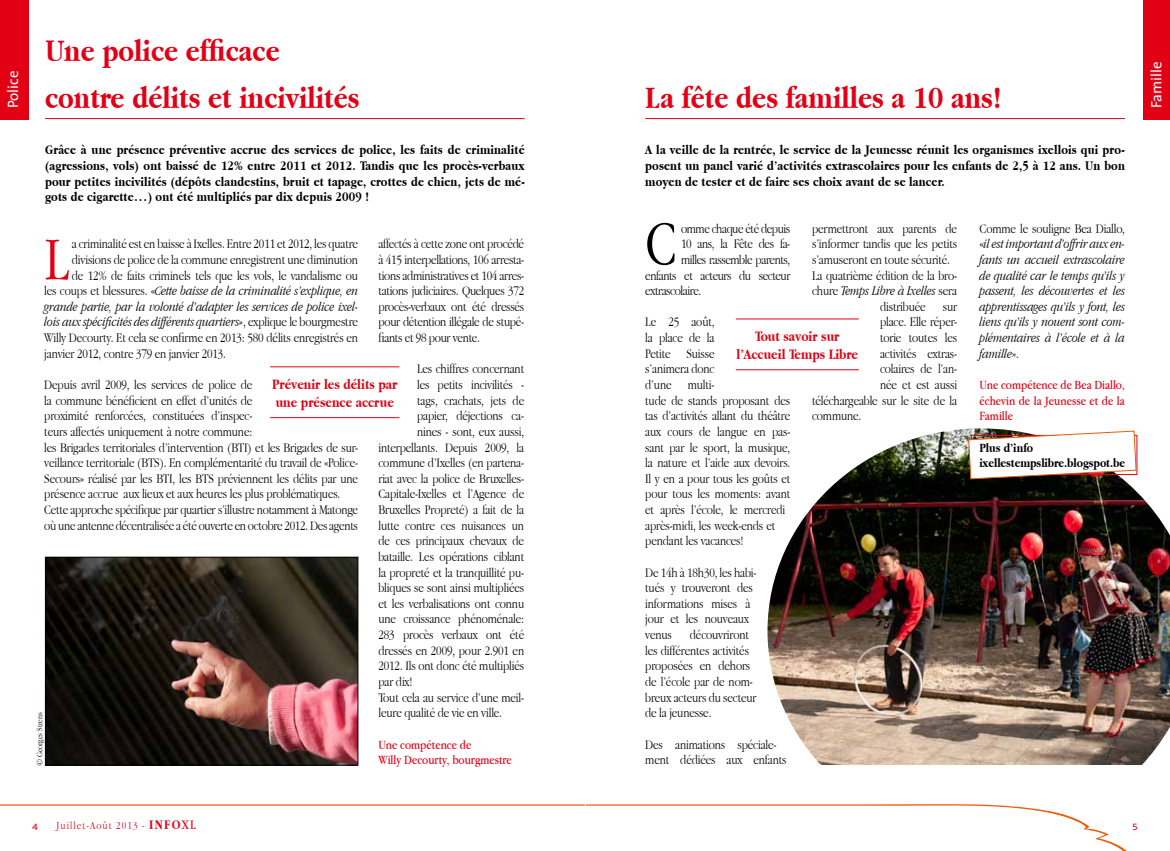
<style>
.page{position:relative;width:1170px;height:851px;background:#fff}
.page>*{position:absolute;margin:0;border:0;box-sizing:border-box;transform-origin:0 0}
.t1{font:300 63.38px "Apple Garamond";color:#e20015}
.t2{font:300 63.38px "Apple Garamond";color:#000}
.t3{font:700 32.5px/46.9px "Apple Garamond";color:#e20015}
.t4{font:700 15px/18px "Apple Garamond";color:#e20015}
.t5{font:15px "The Sans";color:#fff}
.t6{font:300 13.75px/15.6px "Apple Garamond";letter-spacing:-.01em;color:#000}
.t7{font:700 13.75px/15.6px "Apple Garamond";letter-spacing:.01em;color:#000;text-align:justify}
.t8{font:italic 300 13.75px/15.6px "Apple Garamond";letter-spacing:-.01em;color:#000;text-align:justify}
.t9{font:300 13.75px "Apple Garamond";letter-spacing:-.03em;color:#000}
.t10{font:13.12px/15.6px "Apple Garamond";color:#e20015}
.t11{font:700 13.12px/15.6px "Apple Garamond";letter-spacing:-.005em;color:#000}
.t12{font:300 11.25px "Apple Garamond";letter-spacing:.1em;color:#e20015}
.t13{font:11.25px "Perspective Sans";color:#e20015}
.t14{font:300 8.75px "Apple Garamond";color:#000}
.s1{font-style:normal}
.s2{font-weight:700;font-size:13.75px}
.s3{font-weight:400;font-size:13.75px}
</style>
<div class="page">
<svg style="left:0;top:804px;width:1126px;height:46px"></svg>
<img style="left:767px;top:428px;width:402px;height:336px">
<hr style="left:45px;top:118px;width:479px;height:1px;background:#e20015">
<div style="left:0;top:0;width:29px;height:119px;background:#e20015"></div>
<hr style="left:270px;top:366px;width:129px;height:1px;background:#e20015">
<hr style="left:270px;top:417px;width:129px;height:1px;background:#e20015">
<div style="left:1143px;top:0;width:26px;height:119px;background:#e20015"></div>
<img style="left:47px;top:559px;width:309px;height:204px">
<div style="left:45px;top:557px;width:313px;height:208px;border:1px solid #000"></div>
<hr style="left:645px;top:118px;width:479px;height:1px;background:#e20015">
<hr style="left:735px;top:318px;width:123px;height:1px;background:#e20015">
<hr style="left:735px;top:369px;width:123px;height:1px;background:#e20015">
<svg style="left:968px;top:430px;width:168px;height:49px"></svg>
<p class="t5" style="left:0;top:108px;width:39px;rotate:-90deg">Police</p>
<h2 class="t3" style="left:45px;top:27px;width:316px">Une police efficace contre délits et incivilités</h2>
<p class="t7" style="left:45px;top:142px;width:481px">Grâce à une présence préventive accrue des services de police, les faits de criminalité (agressions, vols) ont baissé de 12% entre 2011 et 2012. Tandis que les procès-verbaux pour petites incivilités (dépôts clandestins, bruit et tapage, crottes de chien, jets de mé&shy;gots de cigarette…) ont été multipliés par dix depuis 2009 !</p>
<p class="t6" style="left:378px;top:236px;width:147px;text-align:justify">affectés à cette zone ont procédé à 415 interpellations, 106 arresta&shy;tions administratives et 104 arres&shy;tations judiciaires. Quelques 372 procès-verbaux ont été dressés pour détention illégale de stupé&shy;fiants et 98 pour vente.</p>
<p class="t6" style="left:417px;top:361px;width:109px">Les chiffres concernant</p>
<p class="t6" style="left:417px;top:376px;width:108px">les petits incivilités -</p>
<p class="t6" style="left:417px;top:392px;width:109px">tags, crachats, jets de</p>
<p class="t6" style="left:417px;top:408px;width:109px">papier, déjections ca-</p>
<p class="t6" style="left:417px;top:423px;width:108px">nines - sont, eux aussi,</p>
<p class="t6" style="left:378px;top:439px;width:147px">interpellants. Depuis 2009, la</p>
<p class="t6" style="left:378px;top:454px;width:147px">commune d’Ixelles (en partena-</p>
<p class="t6" style="left:378px;top:470px;width:147px">riat avec la police de Bruxelles-</p>
<p class="t6" style="left:378px;top:486px;width:147px">Capitale-Ixelles et l’Agence de</p>
<p class="t6" style="left:378px;top:501px;width:147px">Bruxelles Propreté) a fait de la</p>
<p class="t6" style="left:378px;top:517px;width:147px">lutte contre ces nuisances un</p>
<p class="t6" style="left:378px;top:532px;width:147px">de ces principaux chevaux de</p>
<p class="t6" style="left:378px;top:548px;width:147px">bataille. Les opérations ciblant</p>
<p class="t6" style="left:378px;top:564px;width:147px">la propreté et la tranquillité pu-</p>
<p class="t6" style="left:378px;top:579px;width:147px">bliques se sont ainsi multipliées</p>
<p class="t6" style="left:378px;top:595px;width:147px">et les verbalisations ont connu</p>
<p class="t6" style="left:378px;top:611px;width:147px">une croissance phénoménale:</p>
<p class="t6" style="left:378px;top:626px;width:147px">283 procès verbaux ont été</p>
<p class="t6" style="left:378px;top:642px;width:147px">dressés en 2009, pour 2.901 en</p>
<p class="t6" style="left:378px;top:657px;width:147px">2012. Ils ont donc été multipliés</p>
<p class="t6" style="left:378px;top:673px;width:36px">par dix!</p>
<p class="t6" style="left:378px;top:689px;width:147px">Tout cela au service d’une meil-</p>
<p class="t6" style="left:378px;top:704px;width:125px">leure qualité de vie en ville.</p>
<p class="t10" style="left:378px;top:736px;width:135px">Une compétence de<br>Willy Decourty, bourgmestre</p>
<h1 class="t1" style="left:44px;top:222px;width:26px">L</h1>
<p class="t6" style="left:72px;top:236px;width:288px">a criminalité est en baisse à Ixelles. Entre 2011 et 2012, les quatre</p>
<p class="t6" style="left:72px;top:251px;width:288px">divisions de police de la commune enregistrent une diminution</p>
<p class="t6" style="left:72px;top:267px;width:288px">de 12% de faits criminels tels que les vols, le vandalisme ou</p>
<p class="t8" style="left:44px;top:283px;width:315px"><span class="s1">les coups et blessures. «</span>Cette baisse de la criminalité s’explique, en</p>
<p class="t8" style="left:44px;top:298px;width:315px">grande partie, par la volonté d’adapter les services de police ixel-</p>
<p class="t8" style="left:44px;top:314px;width:315px">lois aux spécificités des différents quartiers»<span class="s1">, explique le bourgmestre</span></p>
<p class="t6" style="left:44px;top:329px;width:315px">Willy Decourty. Et cela se confirme en 2013: 580 délits enregistrés en</p>
<p class="t6" style="left:44px;top:345px;width:183px">janvier 2012, contre 379 en janvier 2013.</p>
<p class="t6" style="left:44px;top:376px;width:315px">Depuis avril 2009, les services de police de<br>la commune bénéficient en effet d’unités de<br>proximité renforcées, constituées d’inspec-<br>teurs affectés uniquement à notre commune:<br>les Brigades territoriales d’intervention (BTI) et les Brigades de sur&shy;veillance territoriale (BTS). En complémentarité du travail de «Police-Secours» réalisé par les BTI, les BTS préviennent les délits par une présence accrue aux lieux et aux heures les plus problématiques.<br>Cette approche spécifique par quartier s’illustre notamment à Matonge où une antenne décentralisée a été ouverte en octobre 2012. Des agents</p>
<p class="t4" style="left:272px;top:375px;width:127px">Prévenir les délits par une présence accrue</p>
<p class="t14" style="left:35px;top:766px;width:55px;rotate:-90deg">© Georges Strens</p>
<h2 class="t3" style="left:645px;top:74px;width:358px">La fête des familles a 10 ans!</h2>
<p class="t7" style="left:645px;top:142px;width:481px">A la veille de la rentrée, le service de la Jeunesse réunit les organismes ixellois qui pro&shy;posent un panel varié d’activités extrascolaires pour les enfants de 2,5 à 12 ans. Un bon moyen de tester et de faire ses choix avant de se lancer.</p>
<h1 class="t2" style="left:645px;top:206px;width:33px">C</h1>
<p class="t9" style="left:681px;top:220px;width:111px">omme chaque été depuis</p>
<p class="t6" style="left:812px;top:220px;width:146px">permettront aux parents de</p>
<p class="t6" style="left:812px;top:236px;width:146px">s’informer tandis que les petits</p>
<p class="t6" style="left:812px;top:251px;width:139px">s’amuseront en toute sécurité.</p>
<p class="t6" style="left:812px;top:267px;width:146px">La quatrième édition de la bro-</p>
<p class="t8" style="left:812px;top:283px;width:146px"><span class="s1">chure</span> Temps Libre à Ixelles <span class="s1">sera</span></p>
<p class="t6" style="left:880px;top:298px;width:79px">distribuée sur</p>
<p class="t6" style="left:880px;top:314px;width:79px">place. Elle réper-</p>
<p class="t6" style="left:880px;top:329px;width:79px">torie toutes les</p>
<p class="t6" style="left:880px;top:345px;width:79px">activités extras-</p>
<p class="t6" style="left:880px;top:361px;width:79px">colaires de l’an-</p>
<p class="t6" style="left:880px;top:376px;width:79px">née et est aussi</p>
<p class="t6" style="left:812px;top:392px;width:146px">téléchargeable sur le site de la</p>
<p class="t6" style="left:812px;top:408px;width:51px">commune.</p>
<p class="t9" style="left:681px;top:236px;width:111px">10 ans, la Fête des fa-</p>
<p class="t9" style="left:681px;top:251px;width:111px">milles rassemble parents,</p>
<p class="t9" style="left:645px;top:267px;width:147px">enfants et acteurs du secteur</p>
<p class="t9" style="left:645px;top:282px;width:58px">extrascolaire.</p>
<p class="t6" style="left:645px;top:314px;width:147px">Le 25 août,<br>la place de la<br>Petite Suisse<br>s’animera donc<br>d’une multi-<br>tude de stands proposant des tas d’activités allant du théâtre aux cours de langue en pas&shy;sant par le sport, la musique, la nature et l’aide aux devoirs.<br>Il y en a pour tous les goûts et pour tous les moments: avant et après l’école, le mercredi après-midi, les week-ends et pendant les vacances!</p>
<p class="t6" style="left:645px;top:564px;width:113px">De 14h à 18h30, les habi&shy;tués y trouveront des informations mises à jour et les nouveaux venus</p>
<p class="t4" style="left:736px;top:327px;width:123px;text-align:center">Tout savoir sur l’Accueil Temps Libre</p>
<p class="t6" style="left:645px;top:626px;width:113px;text-indent:45px">découvriront les différentes activités proposées en dehors de l’école par de nom&shy;breux acteurs du secteur de la jeunesse.</p>
<p class="t6" style="left:645px;top:736px;width:143px">Des animations spéciale&shy;ment dédiées aux enfants</p>
<p class="t8" style="left:979px;top:220px;width:147px"><span class="s1">Comme le souligne Bea Diallo, «</span>il est important d’offrir aux en&shy;fants un accueil extrascolaire de qualité car le temps qu’ils y passent, les découvertes et les apprentissages qu’ils y font, les liens qu’ils y nouent sont com&shy;plémentaires à l’école et à la famille<span class="s1">».</span></p>
<p class="t10" style="left:979px;top:376px;width:147px;text-align:justify">Une compétence de Bea Diallo, échevin de la Jeunesse et de la Famille</p>
<p class="t11" style="left:979px;top:439px;width:147px">Plus d’info ixellestempslibre.blogspot.be</p>
<p class="t5" style="left:1143px;top:108px;width:48px;rotate:-90deg">Famille</p>
<p class="t13" style="left:32px;top:819px;width:7px">4</p>
<p class="t12" style="left:56px;top:819px;width:141px">Juillet-Août 2013 - <span class="s2">INFO</span><span class="s3">XL</span></p>
<p class="t13" style="left:1131px;top:819px;width:7px">5</p>
</div>
